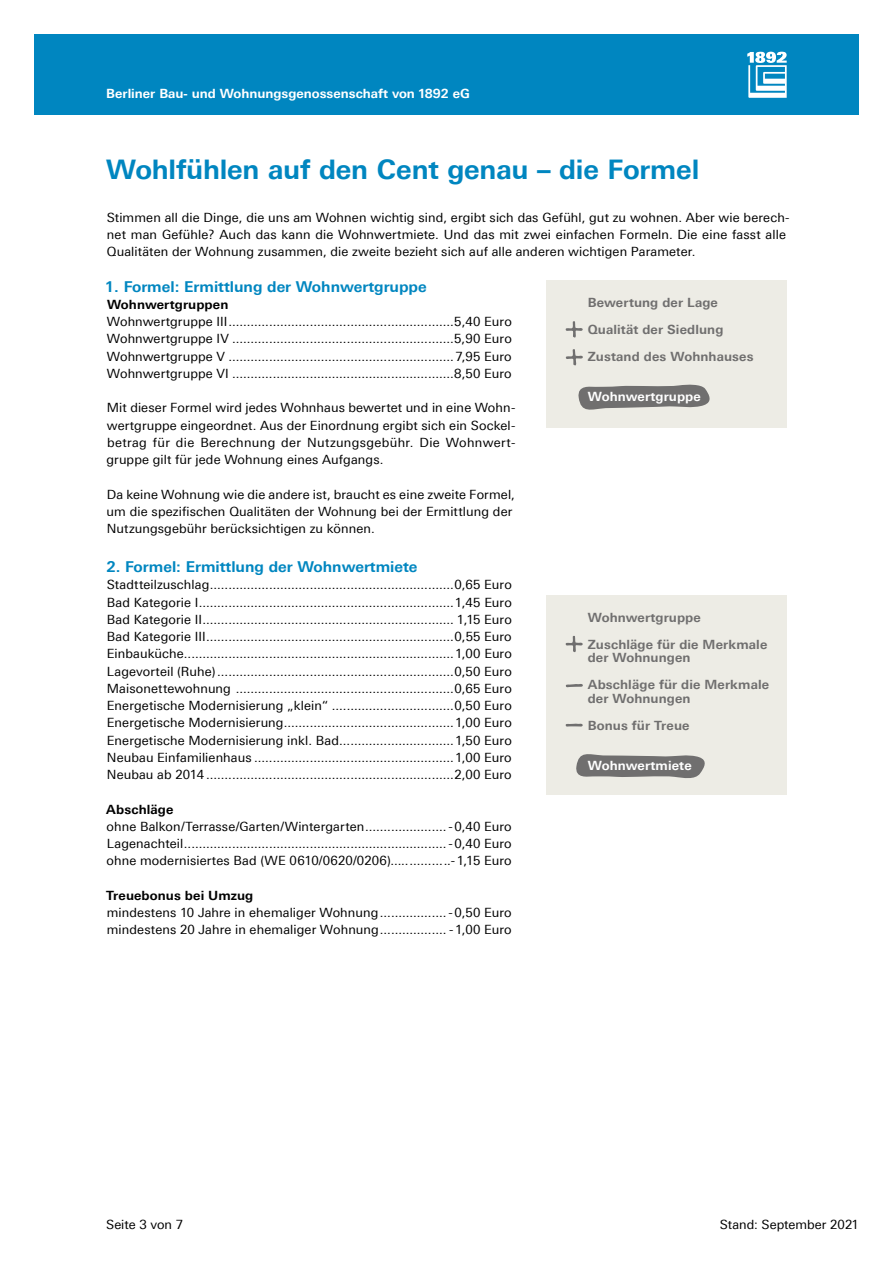
<style>
.page{position:relative;width:893px;height:1263px;background:#fff}
.page>*{position:absolute;margin:0;border:0;box-sizing:border-box;transform-origin:0 0}
.t1{font:700 27px "Linotype Univers 630";letter-spacing:-.01em;color:#0086c0}
.t2{font:700 15px "Linotype Univers 630";color:#0086c0}
.t3{font:12.75px/17.2px "Linotype Univers 430";letter-spacing:.01em;color:#000;text-align:justify}
.t4{font:700 12.75px/27px "Linotype Univers 630";letter-spacing:.01em;color:#706f6f}
.t5{font:700 12.75px "Linotype Univers 630";color:#fff}
.t6{font:700 12.75px "Linotype Univers 630";letter-spacing:.01em;color:#000}
</style>
<div class="page">
<div style="left:34px;top:34px;width:825px;height:81px;background:#0086c0"></div>
<svg style="left:747px;top:52px;width:40px;height:46px"></svg>
<div style="left:546px;top:596px;width:241px;height:199px;background:#edece5"></div>
<svg style="left:566px;top:636px;width:17px;height:16px"></svg>
<svg style="left:566px;top:684px;width:17px;height:3px"></svg>
<svg style="left:566px;top:723px;width:17px;height:4px"></svg>
<svg style="left:576px;top:754px;width:129px;height:24px;background:#838281"></svg>
<div style="left:546px;top:281px;width:241px;height:147px;background:#edece5"></div>
<svg style="left:566px;top:321px;width:17px;height:16px"></svg>
<svg style="left:566px;top:349px;width:17px;height:16px"></svg>
<svg style="left:578px;top:384px;width:132px;height:26px"></svg>
<p class="t5" style="left:106px;top:86px;width:365px">Berliner Bau- und Wohnungsgenossenschaft von 1892 eG</p>
<h1 class="t1" style="left:106px;top:153px;width:594px">Wohlfühlen auf den Cent genau – die Formel</h1>
<p class="t3" style="left:107px;top:209px;width:684px;text-align:left">Stimmen all die Dinge, die uns am Wohnen wichtig sind, ergibt sich das Gefühl, gut zu wohnen. Aber wie berech&shy;net man Gefühle? Auch das kann die Wohnwertmiete. Und das mit zwei einfachen Formeln. Die eine fasst alle<br>Qualitäten der Wohnung zusammen, die zweite bezieht sich auf alle anderen wichtigen Parameter.</p>
<p class="t2" style="left:105px;top:277px;width:323px">1. Formel: Ermittlung der Wohnwertgruppe</p>
<p class="t6" style="left:107px;top:297px;width:123px">Wohnwertgruppen</p>
<p class="t3" style="left:107px;top:313px;width:406px">Wohnwertgruppe III.............................................................5,40 Euro Wohnwertgruppe IV ............................................................5,90 Euro Wohnwertgruppe V .............................................................7,95 Euro Wohnwertgruppe VI ............................................................8,50 Euro</p>
<p class="t3" style="left:106px;top:399px;width:410px">Mit dieser Formel wird jedes Wohnhaus bewertet und in eine Wohn&shy;wertgruppe eingeordnet. Aus der Einordnung ergibt sich ein Sockel&shy;betrag für die Berechnung der Nutzungsgebühr. Die Wohnwert&shy;gruppe gilt für jede Wohnung eines Aufgangs.</p>
<p class="t3" style="left:107px;top:485px;width:410px;text-align:left">Da keine Wohnung wie die andere ist, braucht es eine zweite Formel, um die spezifischen Qualitäten der Wohnung bei der Ermittlung der<br>Nutzungsgebühr berücksichtigen zu können.</p>
<p class="t2" style="left:106px;top:558px;width:313px">2. Formel: Ermittlung der Wohnwertmiete</p>
<p class="t3" style="left:107px;top:576px;width:406px">Stadtteilzuschlag..................................................................0,65 Euro Bad Kategorie I.....................................................................1,45 Euro Bad Kategorie II</p>
<p class="t3" style="left:457px;top:611px;width:56px">1,15 Euro</p>
<p class="t3" style="left:107px;top:628px;width:406px;text-indent:348px">0,55 Euro Einbauküche.........................................................................1,00 Euro Lagevorteil (Ruhe)................................................................0,50 Euro Maisonettewohnung ...........................................................0,65 Euro Energetische Modernisierung „klein“ .................................0,50 Euro Energetische Modernisierung..............................................1,00 Euro Energetische Modernisierung inkl. Bad...............................1,50 Euro Neubau Einfamilienhaus ......................................................1,00 Euro Neubau ab 2014 ...................................................................2,00 Euro</p>
<p class="t6" style="left:106px;top:801px;width:69px">Abschläge</p>
<p class="t3" style="left:106px;top:818px;width:407px">ohne Balkon/Terrasse/Garten/Wintergarten......................-0,40 Euro Lagenachteil.......................................................................-0,40 Euro ohne modernisiertes Bad (WE 0610/0620/0206)................-1,15 Euro</p>
<p class="t6" style="left:106px;top:888px;width:149px">Treuebonus bei Umzug</p>
<p class="t3" style="left:107px;top:904px;width:406px">mindestens 10 Jahre in ehemaliger Wohnung.................. -0,50 Euro mindestens 20 Jahre in ehemaliger Wohnung.................. -1,00 Euro</p>
<p class="t3" style="left:107px;top:628px;width:100px">Bad Kategorie III</p>
<p class="t4" style="left:588px;top:289px;width:167px">Bewertung der Lage<br>Qualität der Siedlung<br>Zustand des Wohnhauses</p>
<p class="t5" style="left:588px;top:389px;width:115px">Wohnwertgruppe</p>
<p class="t4" style="left:588px;top:604px;width:181px">Wohnwertgruppe<br>Zuschläge für die Merkmale</p>
<p class="t4" style="left:588px;top:644px;width:183px">der Wohnungen<br>Abschläge für die Merkmale</p>
<p class="t4" style="left:588px;top:685px;width:104px">der Wohnungen<br>Bonus für Treue</p>
<p class="t5" style="left:588px;top:758px;width:105px">Wohnwertmiete</p>
<p class="t3" style="left:106px;top:1216px;width:78px">Seite 3 von 7</p>
<p class="t3" style="left:720px;top:1216px;width:141px">Stand: September 2021</p>
</div>
